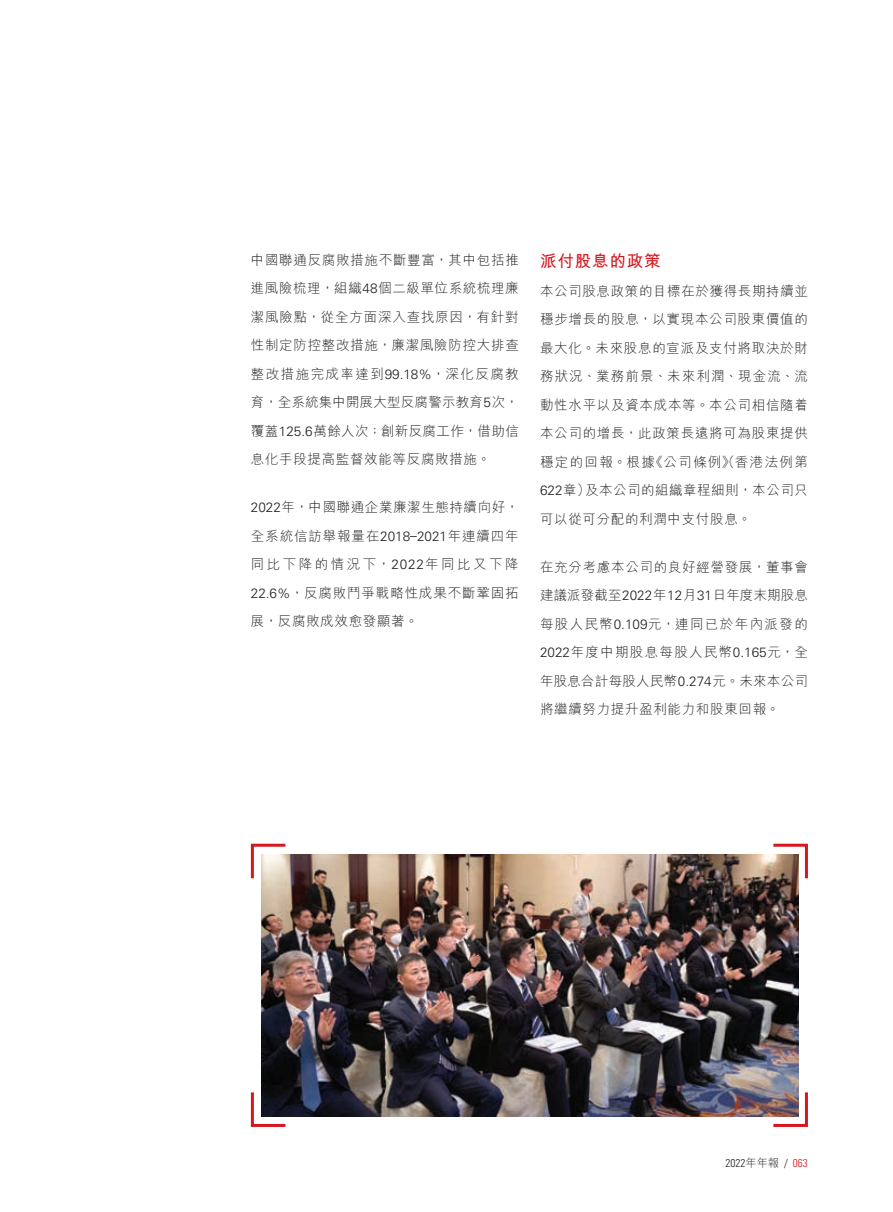
<style>
.page{position:relative;width:893px;height:1212px;background:#fff}
.page>*{position:absolute;margin:0;border:0;box-sizing:border-box;transform-origin:0 0}
.t1{font:700 16.5px "M Hei HK";letter-spacing:.05em;color:#d7171f}
.t2{font:300 13.5px/28.5px "M Hei HK";letter-spacing:.05em;color:#231f20;text-align:justify}
.t3{font:300 condensed 11.25px "Univers LT Std";color:#231f20}
.s1{font-family:"Univers LT Std"}
.s2{font-family:"M Hei HK";font-stretch:normal}
.s3{color:#d7171f}
</style>
<div class="page">
<svg style="left:250px;top:843px;width:36px;height:36px"></svg>
<svg style="left:250px;top:1092px;width:38px;height:35px"></svg>
<svg style="left:773px;top:843px;width:35px;height:38px"></svg>
<svg style="left:770px;top:1089px;width:38px;height:38px"></svg>
<img style="left:261px;top:854px;width:537px;height:262px">
<p class="t2" style="left:251px;top:245px;width:269px">中國聯通反腐敗措施不斷豐富，其中包括推進風險梳理，組織<span class="s1">48</span>個二級單位系統梳理廉潔風險點，從全方面深入查找原因，有針對性制定防控整改措施，廉潔風險防控大排查整改措施完成率達到<span class="s1">99.18%</span>，深化反腐教育，全系統集中開展大型反腐警示教育<span class="s1">5</span>次，覆蓋<span class="s1">125.6</span>萬餘人次；創新反腐工作，借助信息化手段提高監督效能等反腐敗措施。</p>
<p class="t2" style="left:251px;top:493px;width:269px"><span class="s1">2022</span>年，中國聯通企業廉潔生態持續向好，全系統信訪舉報量在<span class="s1">2018–2021</span>年連續四年同比下降的情況下，<span class="s1">2022</span>年同比又下降<span class="s1">22.6%</span>，反腐敗鬥爭戰略性成果不斷鞏固拓展，反腐敗成效愈發顯著。</p>
<p class="t1" style="left:540px;top:249px;width:122px">派付股息的政策</p>
<p class="t2" style="left:540px;top:276px;width:269px">本公司股息政策的目標在於獲得長期持續並穩步增長的股息，以實現本公司股東價值的最大化。未來股息的宣派及支付將取決於財務狀況、業務前景、未來利潤、現金流、流動性水平以及資本成本等。本公司相信隨着本公司的增長，此政策長遠將可為股東提供穩定的回報。根據《公司條例》（香港法例第<span class="s1">622</span>章）及本公司的組織章程細則，本公司只可以從可分配的利潤中支付股息。</p>
<p class="t2" style="left:540px;top:552px;width:269px">在充分考慮本公司的良好經營發展，董事會建議派發截至<span class="s1">2022</span>年<span class="s1">12</span>月<span class="s1">31</span>日年度末期股息每股人民幣<span class="s1">0.109</span>元，連同已於年內派發的<span class="s1">2022</span>年度中期股息每股人民幣<span class="s1">0.165</span>元，全年股息合計每股人民幣<span class="s1">0.274</span>元。未來本公司將繼續努力提升盈利能力和股東回報。</p>
<p class="t3" style="left:725px;top:1156px;width:84px">2022<span class="s2">年年報</span> / <span class="s3">063</span></p>
</div>
